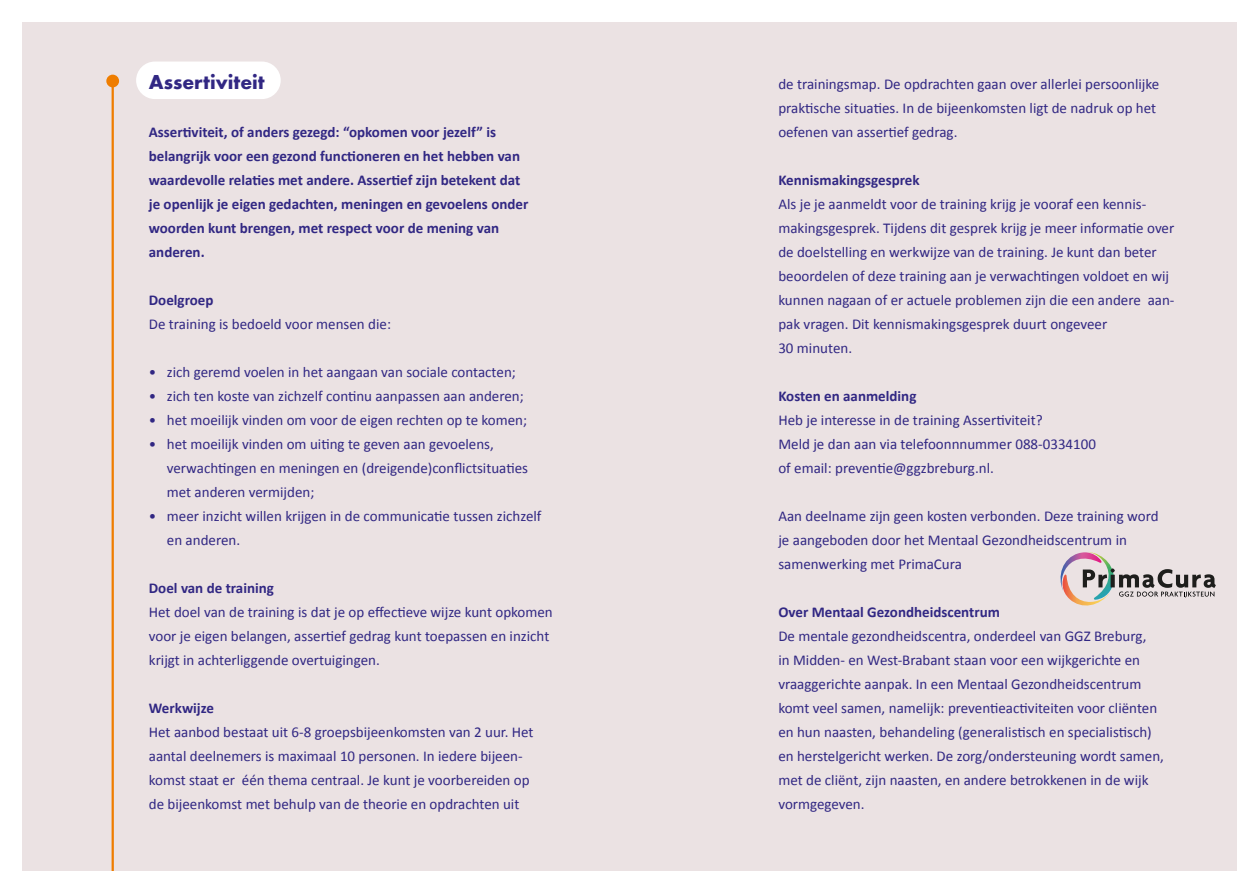
<style>
.page{position:relative;width:1259px;height:893px;background:#ebe2e3}
.page>*{position:absolute;margin:0;border:0;box-sizing:border-box;transform-origin:0 0}
.t1{font:700 21px "Futura PT";color:#312783}
.t2{font:15px/24px "Calibri";color:#312783}
.t3{font:700 15px/24px "Calibri";color:#312783}
</style>
<div class="page">
<svg style="left:1060px;top:552px;width:156px;height:54px"></svg>
<hr style="left:112px;top:81px;width:2px;height:812px;background:#ef7d00">
<div style="left:136px;top:62px;width:145px;height:37px;background:#fff;border-radius:19px"></div>
<div style="left:106px;top:75px;width:13px;height:12px;background:#ef7d00;border-radius:50%"></div>
<div style="left:0;top:872px;width:1259px;height:21px;background:#fff"></div>
<div style="left:0;top:0;width:1259px;height:21px;background:#fff"></div>
<div style="left:0;top:0;width:21px;height:893px;background:#fff"></div>
<div style="left:1237px;top:0;width:22px;height:893px;background:#fff"></div>
<h1 class="t1" style="left:149px;top:68px;width:117px">Assertiviteit</h1>
<p class="t3" style="left:149px;top:119px;width:381px">Assertiviteit, of anders gezegd: “opkomen voor jezelf” is belangrijk voor een gezond functioneren en het hebben van waardevolle relaties met andere. Assertief zijn betekent dat je openlijk je eigen gedachten, meningen en gevoelens onder woorden kunt brengen, met respect voor de mening van anderen.</p>
<p class="t3" style="left:149px;top:287px;width:66px">Doelgroep</p>
<p class="t2" style="left:149px;top:311px;width:244px">De training is bedoeld voor mensen die:</p>
<p class="t2" style="left:149px;top:359px;width:368px">• zich geremd voelen in het aangaan van sociale contacten;</p>
<p class="t2" style="left:149px;top:383px;width:376px">• zich ten koste van zichzelf continu aanpassen aan anderen;</p>
<p class="t2" style="left:149px;top:407px;width:380px">• het moeilijk vinden om voor de eigen rechten op te komen;</p>
<p class="t2" style="left:167px;top:431px;width:363px;text-indent:-18px">• het moeilijk vinden om uiting te geven aan gevoelens, verwachtingen en meningen en (dreigende)conflictsituaties met anderen vermijden;</p>
<p class="t2" style="left:167px;top:503px;width:376px;text-indent:-18px">• meer inzicht willen krijgen in de communicatie tussen zichzelf en anderen.</p>
<p class="t3" style="left:149px;top:575px;width:127px">Doel van de training</p>
<p class="t2" style="left:149px;top:599px;width:405px">Het doel van de training is dat je op effectieve wijze kunt opkomen voor je eigen belangen, assertief gedrag kunt toepassen en inzicht krijgt in achterliggende overtuigingen.</p>
<p class="t3" style="left:149px;top:695px;width:67px">Werkwijze</p>
<p class="t2" style="left:149px;top:719px;width:386px">Het aanbod bestaat uit 6-8 groepsbijeenkomsten van 2 uur. Het aantal deelnemers is maximaal 10 personen. In iedere bijeen&shy;komst staat er één thema centraal. Je kunt je voorbereiden op de bijeenkomst met behulp van de theorie en opdrachten uit</p>
<p class="t2" style="left:778px;top:71px;width:382px">de trainingsmap. De opdrachten gaan over allerlei persoonlijke praktische situaties. In de bijeenkomsten ligt de nadruk op het oefenen van assertief gedrag.</p>
<p class="t3" style="left:778px;top:167px;width:143px">Kennismakingsgesprek</p>
<p class="t2" style="left:778px;top:191px;width:398px">Als je je aanmeldt voor de training krijg je vooraf een kennis&shy;makingsgesprek. Tijdens dit gesprek krijg je meer informatie over de doelstelling en werkwijze van de training. Je kunt dan beter beoordelen of deze training aan je verwachtingen voldoet en wij kunnen nagaan of er actuele problemen zijn die een andere aan&shy;pak vragen. Dit kennismakingsgesprek duurt ongeveer<br>30 minuten.</p>
<p class="t3" style="left:778px;top:383px;width:140px">Kosten en aanmelding</p>
<p class="t2" style="left:778px;top:407px;width:319px">Heb je interesse in de training Assertiviteit?<br>Meld je dan aan via telefoonnnummer 088-0334100 of email: preventie@ggzbreburg.nl.</p>
<p class="t2" style="left:778px;top:503px;width:382px">Aan deelname zijn geen kosten verbonden. Deze training word je aangeboden door het Mentaal Gezondheidscentrum in samenwerking met PrimaCura</p>
<p class="t3" style="left:778px;top:599px;width:223px">Over Mentaal Gezondheidscentrum</p>
<p class="t2" style="left:778px;top:623px;width:387px">De mentale gezondheidscentra, onderdeel van GGZ Breburg,<br>in Midden- en West-Brabant staan voor een wijkgerichte en vraaggerichte aanpak. In een Mentaal Gezondheidscentrum komt veel samen, namelijk: preventieactiviteiten voor cliënten en hun naasten, behandeling (generalistisch en specialistisch) en herstelgericht werken. De zorg/ondersteuning wordt samen, met de cliënt, zijn naasten, en andere betrokkenen in de wijk vormgegeven.</p>
</div>
